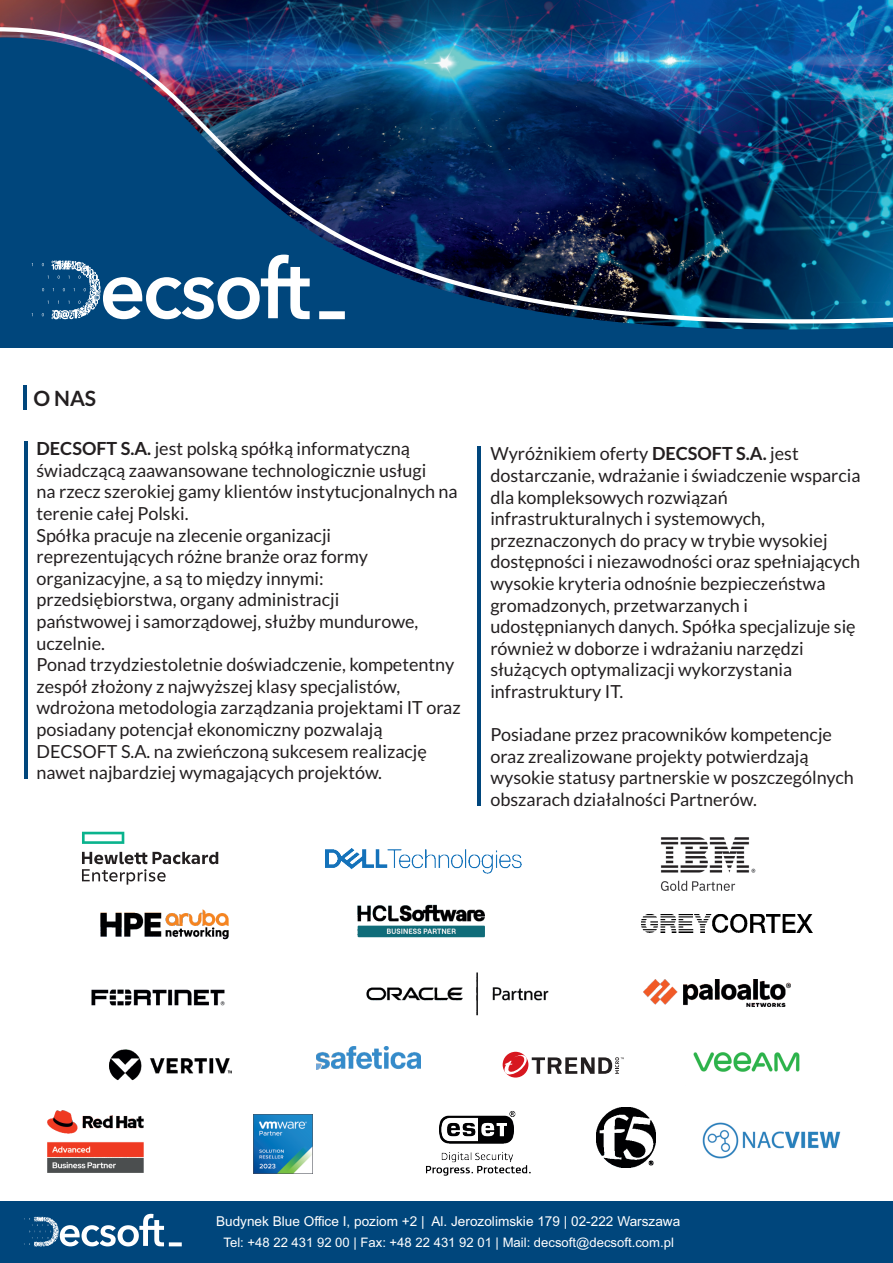
<style>
.page{position:relative;width:893px;height:1263px;background:#fff}
.page>*{position:absolute;margin:0;border:0;box-sizing:border-box;transform-origin:0 0}
.t1{font:700 21px "Lato";color:#231f20}
.t2{font:18px/21.6px "Lato";color:#231f20}
.t3{font:13.65px "Arial";color:#fff}
.t4{font:13.05px "Arial";color:#fff}
.s1{font-weight:700}
</style>
<div class="page">
<img style="left:0;top:0;width:893px;height:25px">
<img style="left:0;top:25px;width:893px;height:12px">
<img style="left:0;top:37px;width:893px;height:311px">
<svg style="left:32px;top:255px;width:313px;height:64px"></svg>
<img style="left:660px;top:837px;width:96px;height:54px">
<hr style="left:24px;top:441px;width:3px;height:338px;background:#00467c">
<hr style="left:478px;top:446px;width:3px;height:360px;background:#00467c">
<hr style="left:24px;top:385px;width:3px;height:25px;background:#00467c">
<div style="left:0;top:1200px;width:893px;height:63px;background:#00467c"></div>
<svg style="left:24px;top:1214px;width:158px;height:32px"></svg>
<img style="left:702px;top:1122px;width:139px;height:37px">
<img style="left:326px;top:848px;width:195px;height:25px">
<img style="left:426px;top:1111px;width:105px;height:65px">
<img style="left:91px;top:989px;width:134px;height:17px">
<img style="left:596px;top:1107px;width:60px;height:60px">
<img style="left:641px;top:914px;width:172px;height:18px">
<img style="left:357px;top:904px;width:128px;height:34px">
<img style="left:366px;top:972px;width:183px;height:44px">
<img style="left:643px;top:980px;width:147px;height:27px">
<img style="left:317px;top:1046px;width:103px;height:23px">
<div style="left:503px;top:1052px;width:25px;height:25px;background:#d7171f;border-radius:50%"></div>
<svg style="left:504px;top:1054px;width:120px;height:22px"></svg>
<img style="left:693px;top:1052px;width:107px;height:20px">
<img style="left:109px;top:1049px;width:123px;height:32px">
<img style="left:254px;top:1115px;width:59px;height:59px">
<img style="left:47px;top:1111px;width:97px;height:61px">
<img style="left:100px;top:909px;width:129px;height:31px">
<svg style="left:82px;top:832px;width:42px;height:12px"></svg>
<svg style="left:82px;top:852px;width:136px;height:33px"></svg>
<p class="t1" style="left:33px;top:389px;width:64px">O NAS</p>
<p class="t2" style="left:36px;top:439px;width:426px"><span class="s1">DECSOFT S.A.</span> jest polską spółką informatyczną świadczącą zaawansowane technologicznie usługi<br>na rzecz szerokiej gamy klientów instytucjonalnych na terenie całej Polski.<br>Spółka pracuje na zlecenie organizacji reprezentujących różne branże oraz formy organizacyjne, a są to między innymi: przedsiębiorstwa, organy administracji<br>państwowej i samorządowej, służby mundurowe, uczelnie.<br>Ponad trzydziestoletnie doświadczenie, kompetentny zespół złożony z najwyższej klasy specjalistów, wdrożona metodologia zarządzania projektami IT oraz posiadany potencjał ekonomiczny pozwalają DECSOFT S.A. na zwieńczoną sukcesem realizację nawet najbardziej wymagających projektów.</p>
<p class="t2" style="left:490px;top:444px;width:372px">Wyróżnikiem oferty <span class="s1">DECSOFT S.A.</span> jest dostarczanie, wdrażanie i świadczenie wsparcia dla kompleksowych rozwiązań infrastrukturalnych i systemowych, przeznaczonych do pracy w trybie wysokiej dostępności i niezawodności oraz spełniających wysokie kryteria odnośnie bezpieczeństwa gromadzonych, przetwarzanych i udostępnianych danych. Spółka specjalizuje się również w doborze i wdrażaniu narzędzi służących optymalizacji wykorzystania infrastruktury IT.</p>
<p class="t2" style="left:490px;top:725px;width:365px">Posiadane przez pracowników kompetencje oraz zrealizowane projekty potwierdzają wysokie statusy partnerskie w poszczególnych obszarach działalności Partnerów.</p>
<p class="t3" style="left:216px;top:1216px;width:466px">Budynek Blue Office I, poziom +2 | Al. Jerozolimskie 179 | 02-222 Warszawa</p>
<p class="t4" style="left:223px;top:1237px;width:452px">Tel: +48 22 431 92 00 | Fax: +48 22 431 92 01 | Mail: decsoft@decsoft.com.pl</p>
</div>
